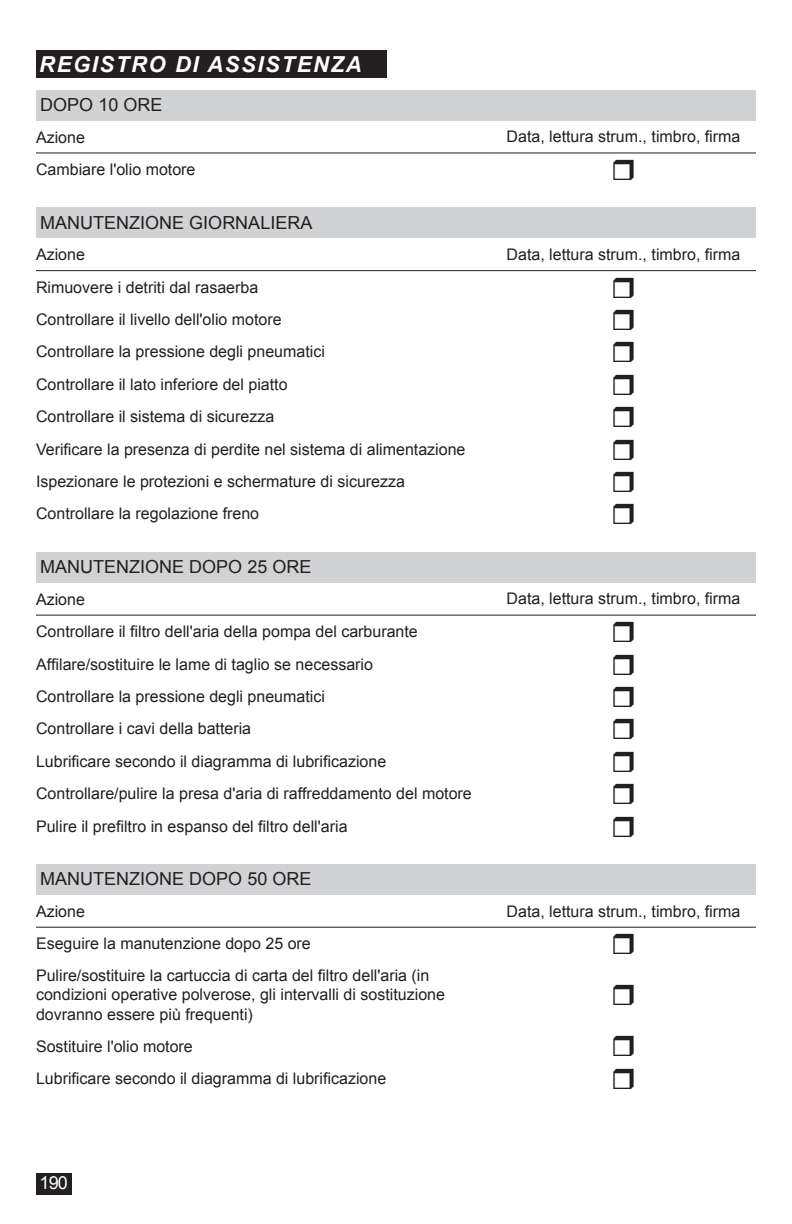
<style>
.page{position:relative;width:792px;height:1224px;background:#fff}
.page>*{position:absolute;margin:0;border:0;box-sizing:border-box;transform-origin:0 0}
.t1{font:italic 700 22px "Arial";letter-spacing:.075em;color:#fff}
.t2{font:18px "Arial";color:#231f20}
.t3{font:18px "Arial";color:#fff}
.t4{font:16px/32.4px "Arial";color:#231f20}
</style>
<div class="page">
<div style="left:36px;top:1174px;width:35px;height:21px;background:#231f20"></div>
<div style="left:36px;top:50px;width:351px;height:28px;background:#231f20"></div>
<div style="left:36px;top:90px;width:720px;height:31px;background:#d1d2d4"></div>
<hr style="left:36px;top:152px;width:455px;height:1px;background:#231f20">
<hr style="left:491px;top:152px;width:265px;height:1px;background:#231f20">
<div style="left:36px;top:208px;width:720px;height:30px;background:#d1d2d4"></div>
<hr style="left:36px;top:270px;width:455px;height:1px;background:#231f20">
<hr style="left:491px;top:270px;width:265px;height:1px;background:#231f20">
<div style="left:36px;top:552px;width:720px;height:31px;background:#d1d2d4"></div>
<hr style="left:36px;top:615px;width:455px;height:1px;background:#231f20">
<hr style="left:491px;top:615px;width:265px;height:1px;background:#231f20">
<div style="left:36px;top:864px;width:720px;height:31px;background:#d1d2d4"></div>
<hr style="left:36px;top:927px;width:455px;height:1px;background:#231f20">
<hr style="left:491px;top:927px;width:265px;height:1px;background:#231f20">
<h1 class="t1" style="left:39px;top:50px;width:324px">REGISTRO DI ASSISTENZA</h1>
<p class="t2" style="left:40px;top:93px;width:124px">DOPO 10 ORE</p>
<p class="t4" style="left:36px;top:121px;width:50px">Azione</p>
<p class="t4" style="left:507px;top:121px;width:235px">Data, lettura strum., timbro, firma</p>
<p class="t4" style="left:36px;top:153px;width:161px">Cambiare l'olio motore</p>
<p class="t2" style="left:40px;top:211px;width:274px">MANUTENZIONE GIORNALIERA</p>
<p class="t4" style="left:36px;top:239px;width:50px">Azione</p>
<p class="t4" style="left:507px;top:238px;width:235px">Data, lettura strum., timbro, firma</p>
<p class="t4" style="left:36px;top:271px;width:431px">Rimuovere i detriti dal rasaerba<br>Controllare il livello dell'olio motore<br>Controllare la pressione degli pneumatici<br>Controllare il lato inferiore del piatto<br>Controllare il sistema di sicurezza<br>Verificare la presenza di perdite nel sistema di alimentazione Ispezionare le protezioni e schermature di sicurezza Controllare la regolazione freno</p>
<p class="t2" style="left:40px;top:555px;width:273px">MANUTENZIONE DOPO 25 ORE</p>
<p class="t4" style="left:36px;top:583px;width:50px">Azione</p>
<p class="t4" style="left:507px;top:583px;width:235px">Data, lettura strum., timbro, firma</p>
<p class="t4" style="left:36px;top:615px;width:437px">Controllare il filtro dell'aria della pompa del carburante Affilare/sostituire le lame di taglio se necessario<br>Controllare la pressione degli pneumatici<br>Controllare i cavi della batteria<br>Lubrificare secondo il diagramma di lubrificazione Controllare/pulire la presa d'aria di raffreddamento del motore Pulire il prefiltro in espanso del filtro dell'aria</p>
<p class="t2" style="left:40px;top:867px;width:273px">MANUTENZIONE DOPO 50 ORE</p>
<p class="t4" style="left:36px;top:895px;width:50px">Azione</p>
<p class="t4" style="left:507px;top:895px;width:235px">Data, lettura strum., timbro, firma</p>
<p class="t4" style="left:36px;top:928px;width:395px">Eseguire la manutenzione dopo 25 ore<br>Pulire/sostituire la cartuccia di carta del filtro dell'aria (in</p>
<p class="t4" style="left:36px;top:985px;width:411px;line-height:19.2px">condizioni operative polverose, gli intervalli di sostituzione dovranno essere più frequenti)</p>
<p class="t4" style="left:36px;top:1030px;width:352px">Sostituire l'olio motore<br>Lubrificare secondo il diagramma di lubrificazione</p>
<p class="t3" style="left:39px;top:1171px;width:30px">190</p>
</div>
